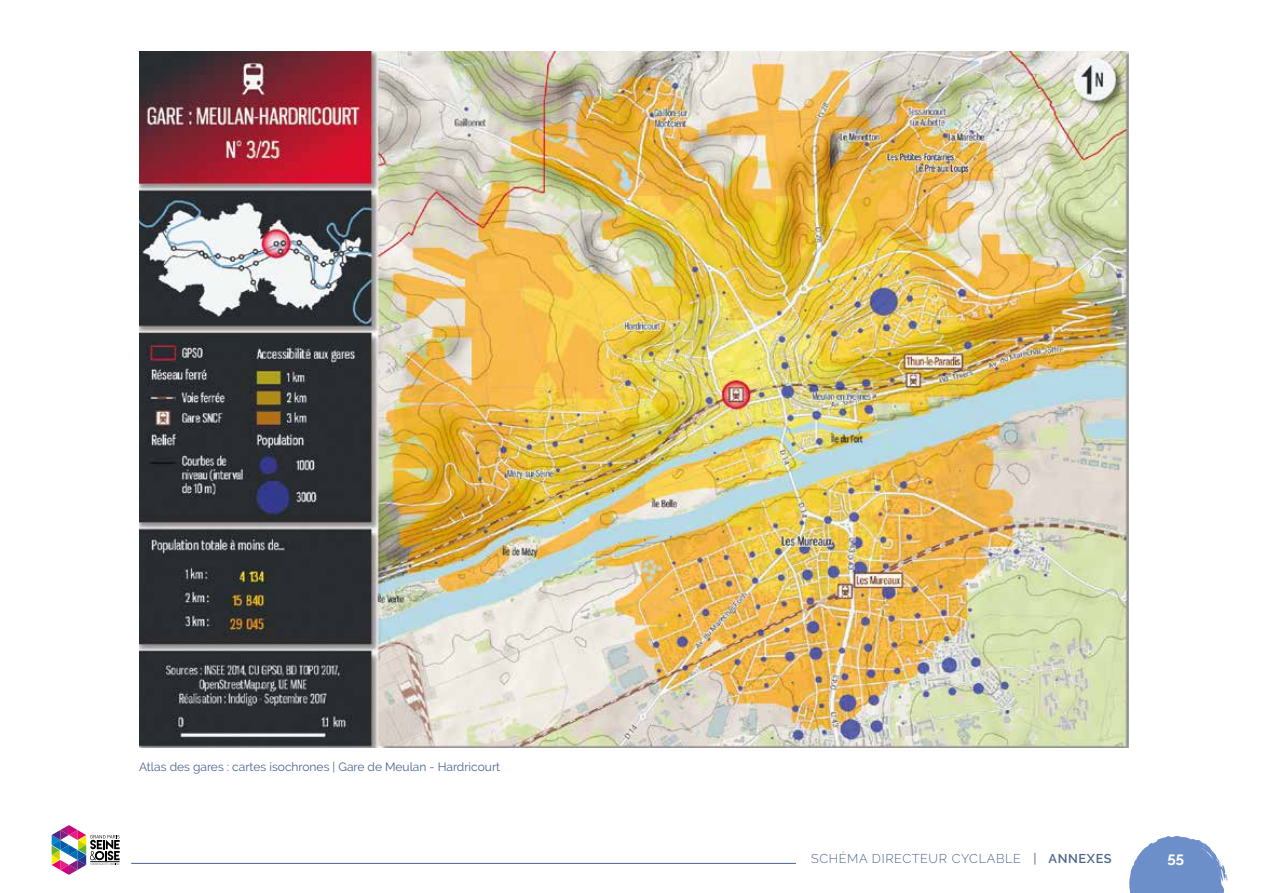
<style>
.page{position:relative;width:1263px;height:893px;background:#fff}
.page>*{position:absolute;margin:0;border:0;box-sizing:border-box;transform-origin:0 0}
.t1{font:700 15px "Raleway";color:#fff}
.t2{font:300 12.75px "Raleway";letter-spacing:.05em;color:#4e658e}
.t3{font:12px "Raleway";color:#4e658e}
.s1{font-family:"Gotham";font-weight:400}
.s2{font-weight:600}
</style>
<div class="page">
<svg style="left:1129px;top:836px;width:98px;height:57px"></svg>
<hr style="left:131px;top:863px;width:665px;height:1px;background:#4e658e">
<svg style="left:52px;top:825px;width:68px;height:50px"></svg>
<img style="left:139px;top:51px;width:989px;height:697px">
<p class="t3" style="left:139px;top:760px;width:363px">Atlas des gares : cartes isochrones | Gare de Meulan - Hardricourt</p>
<p class="t2" style="left:811px;top:851px;width:302px">SCHÉMA DIRECTEUR CYCLABLE <span class="s1">|</span> <span class="s2">ANNEXES</span></p>
<p class="t1" style="left:1167px;top:849px;width:18px">55</p>
</div>
